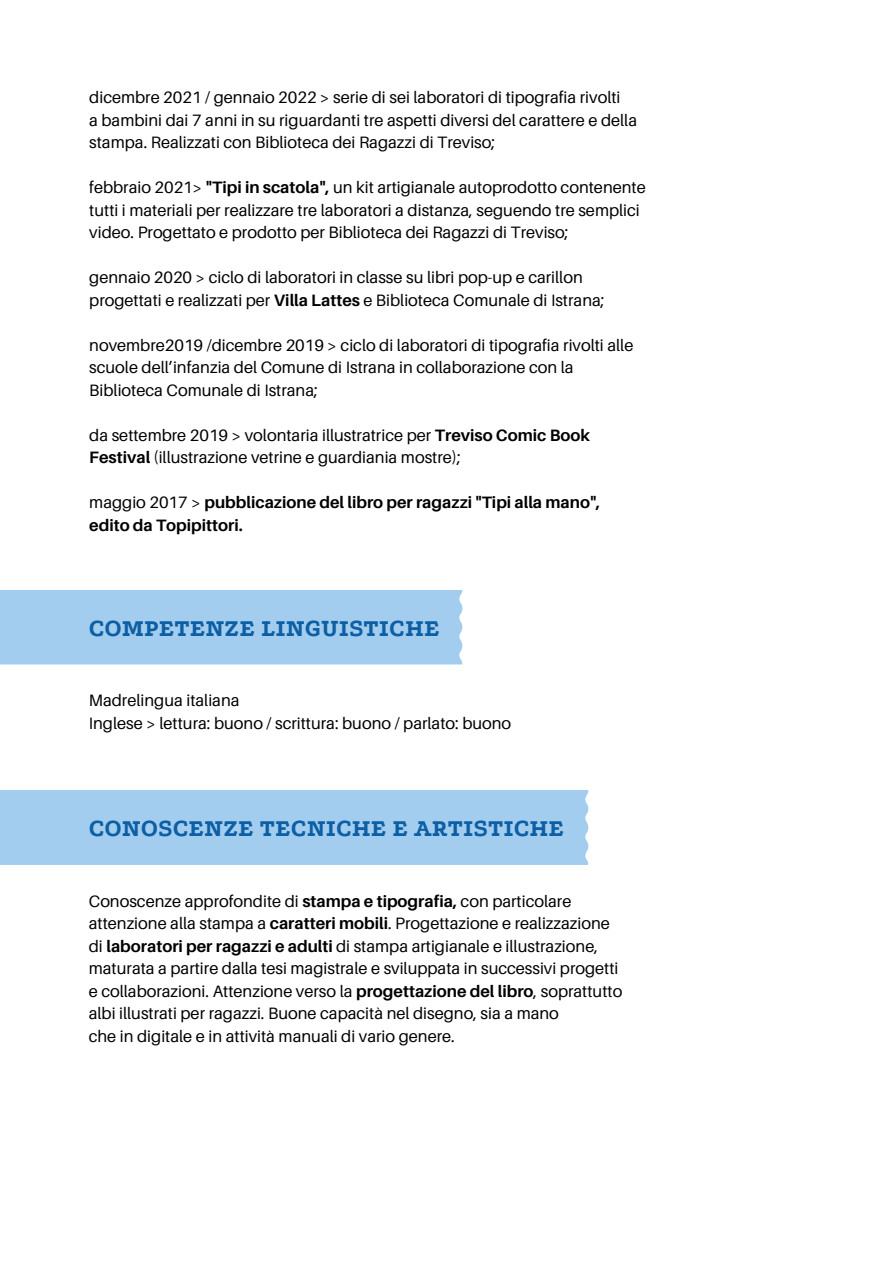
<style>
.page{position:relative;width:893px;height:1264px;background:#fff}
.page>*{position:absolute;margin:0;border:0;box-sizing:border-box;transform-origin:0 0}
.t1{font:800 25.5px "Podkova";color:#0c5fa4}
.t2{font:16.5px/22.5px "Aileron";color:#000}
.t3{font:700 16.5px/22.5px "Aileron";color:#000}
.s1{font-weight:700}
.s2{font-weight:400}
</style>
<div class="page">
<div style="left:0;top:590px;width:462px;height:74px;background:#a3cdef"></div>
<div style="left:0;top:790px;width:588px;height:75px;background:#a3cdef"></div>
<p class="t2" style="left:89px;top:86px;width:549px">dicembre 2021 / gennaio 2022 &gt; serie di sei laboratori di tipografia rivolti<br>a bambini dai 7 anni in su riguardanti tre aspetti diversi del carattere e della stampa. Realizzati con Biblioteca dei Ragazzi di Treviso;</p>
<p class="t2" style="left:89px;top:176px;width:558px">febbraio 2021&gt; <span class="s1">"Tipi in scatola",</span> un kit artigianale autoprodotto contenente tutti i materiali per realizzare tre laboratori a distanza, seguendo tre semplici video. Progettato e prodotto per Biblioteca dei Ragazzi di Treviso;</p>
<p class="t2" style="left:89px;top:266px;width:516px">gennaio 2020 &gt; ciclo di laboratori in classe su libri pop-up e carillon progettati e realizzati per <span class="s1">Villa Lattes</span> e Biblioteca Comunale di Istrana;</p>
<p class="t2" style="left:89px;top:333px;width:545px">novembre2019 /dicembre 2019 &gt; ciclo di laboratori di tipografia rivolti alle scuole dell’infanzia del Comune di Istrana in collaborazione con la<br>Biblioteca Comunale di Istrana;</p>
<p class="t2" style="left:89px;top:423px;width:502px">da settembre 2019 &gt; volontaria illustratrice per <span class="s1">Treviso Comic Book<br>Festival</span> (illustrazione vetrine e guardiania mostre);</p>
<p class="t3" style="left:89px;top:491px;width:512px"><span class="s2">maggio 2017 &gt;</span> pubblicazione del libro per ragazzi "Tipi alla mano", edito da Topipittori.</p>
<h1 class="t1" style="left:89px;top:613px;width:352px">COMPETENZE LINGUISTICHE</h1>
<p class="t2" style="left:89px;top:689px;width:424px">Madrelingua italiana<br>Inglese &gt; lettura: buono / scrittura: buono / parlato: buono</p>
<h1 class="t1" style="left:89px;top:814px;width:477px">CONOSCENZE TECNICHE E ARTISTICHE</h1>
<p class="t2" style="left:89px;top:889px;width:535px">Conoscenze approfondite di <span class="s1">stampa e tipografia,</span> con particolare attenzione alla stampa a <span class="s1">caratteri mobili</span>. Progettazione e realizzazione di <span class="s1">laboratori per ragazzi e adulti</span> di stampa artigianale e illustrazione, maturata a partire dalla tesi magistrale e sviluppata in successivi progetti e collaborazioni. Attenzione verso la <span class="s1">progettazione del libro</span>, soprattutto albi illustrati per ragazzi. Buone capacità nel disegno, sia a mano<br>che in digitale e in attività manuali di vario genere.</p>
</div>
